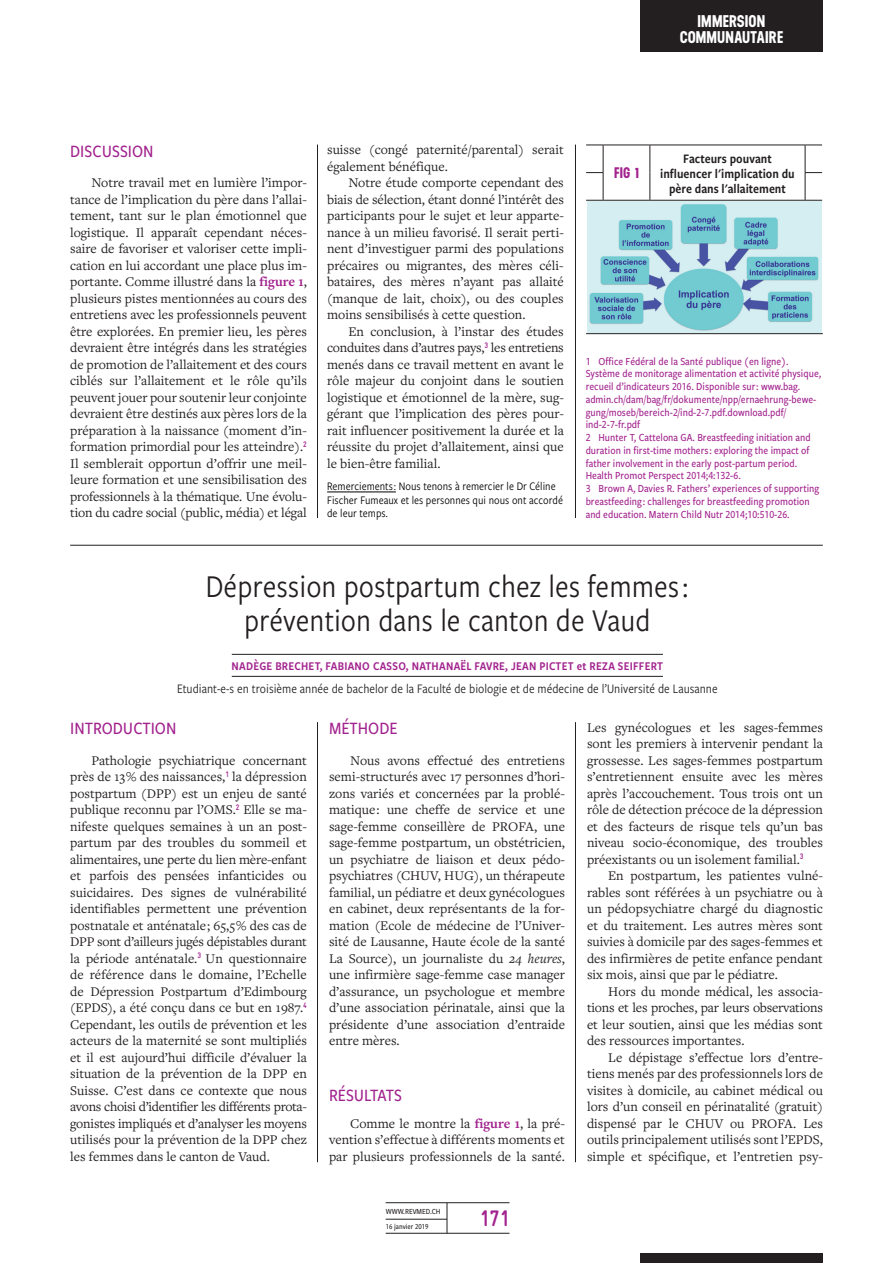
<style>
.page{position:relative;width:893px;height:1263px;background:#fff}
.page>*{position:absolute;margin:0;border:0;box-sizing:border-box;transform-origin:0 0}
._2P_Sous_titre_artic{font:33px/34.5px "Freight Sans Cnd Pro";color:#231f20;text-align:center}
.t1{font:700 22.5px "Gravur Condensed Pro";color:#a2238e}
._2P_T1{font:500 18px "Freight Sans Cnd Pro";color:#a2238e}
.t2{font:700 16.95px/15.8px "Neusa";letter-spacing:.01em;color:#fff;text-align:center}
._2P_FIG_X_TAB_X{font:700 15.3px "Neusa";color:#a2238e}
._2P_Texte_courant{font:13.8px/16.5px "Freight Text Pro";color:#231f20;text-align:justify}
._2P_Rev_med_suisse_r{font:13.5px "Freight Sans Cnd Pro";color:#231f20}
._2P_FIG_TAB_Titre{font:13.5px/15px "Freight Sans Cnd Pro Semi";color:#231f20;text-align:center}
._2P_Auteurs{font:12.3px "Freight Sans Cnd Pro Semi";letter-spacing:.02em;color:#a2238e}
._1P_Remerciements_Co{font:12px/13.5px "Freight Sans Cnd Pro";color:#000}
._2P_Bibliographie_te{font:500 11.25px/12.8px "Freight Sans Cnd Pro";color:#a2238e}
.t3{font:500 8.1px "Freight Sans Cnd Pro";color:#231f20}
.t4{font:500 7.8px "Freight Sans Cnd Pro";color:#231f20}
.s1{font-weight:700;color:#a2238e}
.s2{font-style:italic}
</style>
<div class="page">
<div style="left:640px;top:1253px;width:183px;height:10px;background:#231f20"></div>
<hr style="left:386px;top:1202px;width:123px;height:1px;background:#231f20">
<hr style="left:386px;top:1233px;width:123px;height:1px;background:#231f20">
<hr style="left:386px;top:1219px;width:61px;height:1px;background:#231f20">
<hr style="left:447px;top:1203px;width:1px;height:30px;background:#231f20">
<div style="left:640px;top:0;width:183px;height:52px;background:#231f20"></div>
<hr style="left:317px;top:145px;width:1px;height:373px;background:#231f20">
<hr style="left:317px;top:722px;width:1px;height:440px;background:#231f20">
<hr style="left:575px;top:145px;width:1px;height:373px;background:#231f20">
<hr style="left:575px;top:722px;width:1px;height:440px;background:#231f20">
<hr style="left:327px;top:492px;width:69px;height:1px;background:#000">
<hr style="left:232px;top:654px;width:431px;height:1px;background:#231f20">
<hr style="left:232px;top:676px;width:431px;height:1px;background:#231f20">
<hr style="left:70px;top:545px;width:753px;height:1px;background:#231f20">
<img style="left:587px;top:201px;width:234px;height:132px">
<svg style="left:586px;top:145px;width:236px;height:56px"></svg>
<hr style="left:586px;top:333px;width:237px;height:1px;background:#231f20">
<p class="t2" style="left:680px;top:13px;width:105px">IMMERSION<br>COMMUNAUTAIRE</p>
<p class="_2P_T1" style="left:70px;top:139px;width:85px">DISCUSSION</p>
<p class="_2P_Texte_courant" style="left:70px;top:174px;width:238px;text-indent:21px">Notre travail met en lumière l’impor&shy;tance de l’implication du père dans l’allai&shy;tement, tant sur le plan émotionnel que logistique. Il apparaît cependant néces&shy;saire de favoriser et valoriser cette impli&shy;cation en lui accordant une place plus im&shy;portante. Comme illustré dans la <span class="s1">figure 1</span>, plusieurs pistes mentionnées au cours des entretiens avec les professionnels peuvent être explorées. En premier lieu, les pères devraient être intégrés dans les stratégies de promotion de l’allaitement et des cours ciblés sur l’allaitement et le rôle qu’ils peuvent jouer pour soutenir leur conjointe devraient être destinés aux pères lors de la préparation à la naissance (moment d’in&shy;formation primordial pour les atteindre).<sup>2<br></sup>Il semblerait opportun d’offrir une meil&shy;leure formation et une sensibilisation des professionnels à la thématique. Une évolu&shy;tion du cadre social (public, média) et légal</p>
<p class="_2P_Texte_courant" style="left:327px;top:141px;width:238px">suisse (congé paternité/parental) serait également bénéfique.</p>
<p class="_2P_Texte_courant" style="left:327px;top:174px;width:238px;text-indent:21px">Notre étude comporte cependant des biais de sélection, étant donné l’intérêt des participants pour le sujet et leur apparte&shy;nance à un milieu favorisé. Il serait perti&shy;nent d’investiguer parmi des populations précaires ou migrantes, des mères céli&shy;bataires, des mères n’ayant pas allaité (manque de lait, choix), ou des couples moins sensibilisés à cette question.</p>
<p class="_2P_Texte_courant" style="left:327px;top:323px;width:238px;text-indent:21px">En conclusion, à l’instar des études conduites dans d’autres pays,<sup>3</sup> les entretiens menés dans ce travail mettent en avant le rôle majeur du conjoint dans le soutien logistique et émotionnel de la mère, sug&shy;gérant que l’implication des pères pour&shy;rait influencer positivement la durée et la réussite du projet d’allaitement, ainsi que le bien-être familial.</p>
<p class="_1P_Remerciements_Co" style="left:327px;top:479px;width:237px">Remerciements : Nous tenons à remercier le Dr Céline<br>Fischer Fumeaux et les personnes qui nous ont accordé de leur temps.</p>
<p class="_2P_FIG_X_TAB_X" style="left:614px;top:162px;width:26px">FIG 1</p>
<p class="_2P_FIG_TAB_Titre" style="left:660px;top:150px;width:136px">Facteurs pouvant influencer l'implication du père dans l'allaitement</p>
<p class="_2P_Bibliographie_te" style="left:586px;top:354px;width:237px">1 Office Fédéral de la Santé publique (en ligne).<br>Système de monitorage alimentation et activité physique, recueil d’indicateurs 2016. Disponible sur : www.bag. admin.ch/dam/bag/fr/dokumente/npp/ernaehrung-bewe&shy;gung/moseb/bereich-2/ind-2-7.pdf.download.pdf/ ind-2-7-fr.pdf</p>
<p class="_2P_Bibliographie_te" style="left:586px;top:431px;width:227px">2 Hunter T, Cattelona GA. Breastfeeding initiation and duration in first-time mothers : exploring the impact of father involvement in the early post-partum period.<br>Health Promot Perspect 2014;4:132-6.</p>
<p class="_2P_Bibliographie_te" style="left:586px;top:482px;width:235px">3 Brown A, Davies R. Fathers’ experiences of supporting breastfeeding : challenges for breastfeeding promotion and education. Matern Child Nutr 2014;10:510-26.</p>
<p class="_2P_Sous_titre_artic" style="left:206px;top:567px;width:485px">Dépression postpartum chez les femmes : prévention dans le canton de Vaud</p>
<p class="_2P_Auteurs" style="left:232px;top:657px;width:433px">NADÈGE BRECHET, FABIANO CASSO, NATHANAËL FAVRE, JEAN PICTET et REZA SEIFFERT</p>
<p class="_2P_Rev_med_suisse_r" style="left:177px;top:680px;width:542px">Etudiant-e-s en troisième année de bachelor de la Faculté de biologie et de médecine de l’Université de Lausanne</p>
<p class="_2P_T1" style="left:70px;top:716px;width:108px">INTRODUCTION</p>
<p class="_2P_Texte_courant" style="left:70px;top:752px;width:238px;text-indent:21px">Pathologie psychiatrique concernant près de 13 % des naissances,<sup>1</sup> la dépression postpartum (DPP) est un enjeu de santé publique reconnu par l’OMS.<sup>2</sup> Elle se ma&shy;nifeste quelques semaines à un an post&shy;partum par des troubles du sommeil et alimentaires, une perte du lien mère-enfant et parfois des pensées infanticides ou suicidaires. Des signes de vulnérabilité identifiables permettent une prévention postnatale et anténatale ; 65,5 % des cas de DPP sont d’ailleurs jugés dépistables durant la période anténatale.<sup>3</sup> Un questionnaire de référence dans le domaine, l’Echelle de Dépression Postpartum d’Edimbourg (EPDS), a été conçu dans ce but en 1987.<sup>4<br></sup>Cependant, les outils de prévention et les acteurs de la maternité se sont multipliés et il est aujourd’hui difficile d’évaluer la situation de la prévention de la DPP en Suisse. C’est dans ce contexte que nous avons choisi d’identifier les différents prota&shy;gonistes impliqués et d’analyser les moyens utilisés pour la prévention de la DPP chez les femmes dans le canton de Vaud.</p>
<p class="_2P_T1" style="left:329px;top:716px;width:70px">MÉTHODE</p>
<p class="_2P_Texte_courant" style="left:329px;top:752px;width:238px;text-indent:21px">Nous avons effectué des entretiens semi-structurés avec 17 personnes d’hori&shy;zons variés et concernées par la problé&shy;matique : une cheffe de service et une sage-femme conseillère de PROFA, une sage-femme postpartum, un obstétricien, un psychiatre de liaison et deux pédo&shy;psychiatres (CHUV, HUG), un thérapeute familial, un pédiatre et deux gynécologues en cabinet, deux représentants de la for&shy;mation (Ecole de médecine de l’Univer&shy;sité de Lausanne, Haute école de la santé La Source), un journaliste du <span class="s2">24 heures</span>, une infirmière sage-femme case manager d’assurance, un psychologue et membre d’une association périnatale, ainsi que la présidente d’une association d’entraide entre mères.</p>
<p class="_2P_T1" style="left:329px;top:1083px;width:74px">RÉSULTATS</p>
<p class="_2P_Texte_courant" style="left:329px;top:1115px;width:237px;text-indent:21px">Comme le montre la <span class="s1">figure 1</span>, la pré&shy;vention s’effectue à différents moments et par plusieurs professionnels de la santé.</p>
<p class="t3" style="left:386px;top:1205px;width:56px">WWW.REVMED.CH</p>
<p class="t4" style="left:386px;top:1221px;width:44px">16 janvier 2019</p>
<h2 class="t1" style="left:480px;top:1206px;width:32px">171</h2>
<p class="_2P_Texte_courant" style="left:587px;top:719px;width:238px">Les gynécologues et les sages-femmes sont les premiers à intervenir pendant la grossesse. Les sages-femmes postpartum s’entretiennent ensuite avec les mères après l’accouchement. Tous trois ont un rôle de détection précoce de la dépression et des facteurs de risque tels qu’un bas niveau socio-économique, des troubles préexistants ou un isolement familial.<sup>3</sup></p>
<p class="_2P_Texte_courant" style="left:587px;top:867px;width:238px;text-indent:21px">En postpartum, les patientes vulné&shy;rables sont référées à un psychiatre ou à un pédopsychiatre chargé du diagnostic et du traitement. Les autres mères sont suivies à domicile par des sages-femmes et des infirmières de petite enfance pendant six mois, ainsi que par le pédiatre.</p>
<p class="_2P_Texte_courant" style="left:587px;top:983px;width:238px;text-indent:21px">Hors du monde médical, les associa&shy;tions et les proches, par leurs observations et leur soutien, ainsi que les médias sont des ressources importantes.</p>
<p class="_2P_Texte_courant" style="left:587px;top:1049px;width:238px;text-indent:21px">Le dépistage s’effectue lors d’entre&shy;tiens menés par des professionnels lors de visites à domicile, au cabinet médical ou lors d’un conseil en périnatalité (gratuit) dispensé par le CHUV ou PROFA. Les outils principalement utilisés sont l’EPDS, simple et spécifique, et l’entretien psy-</p>
</div>
